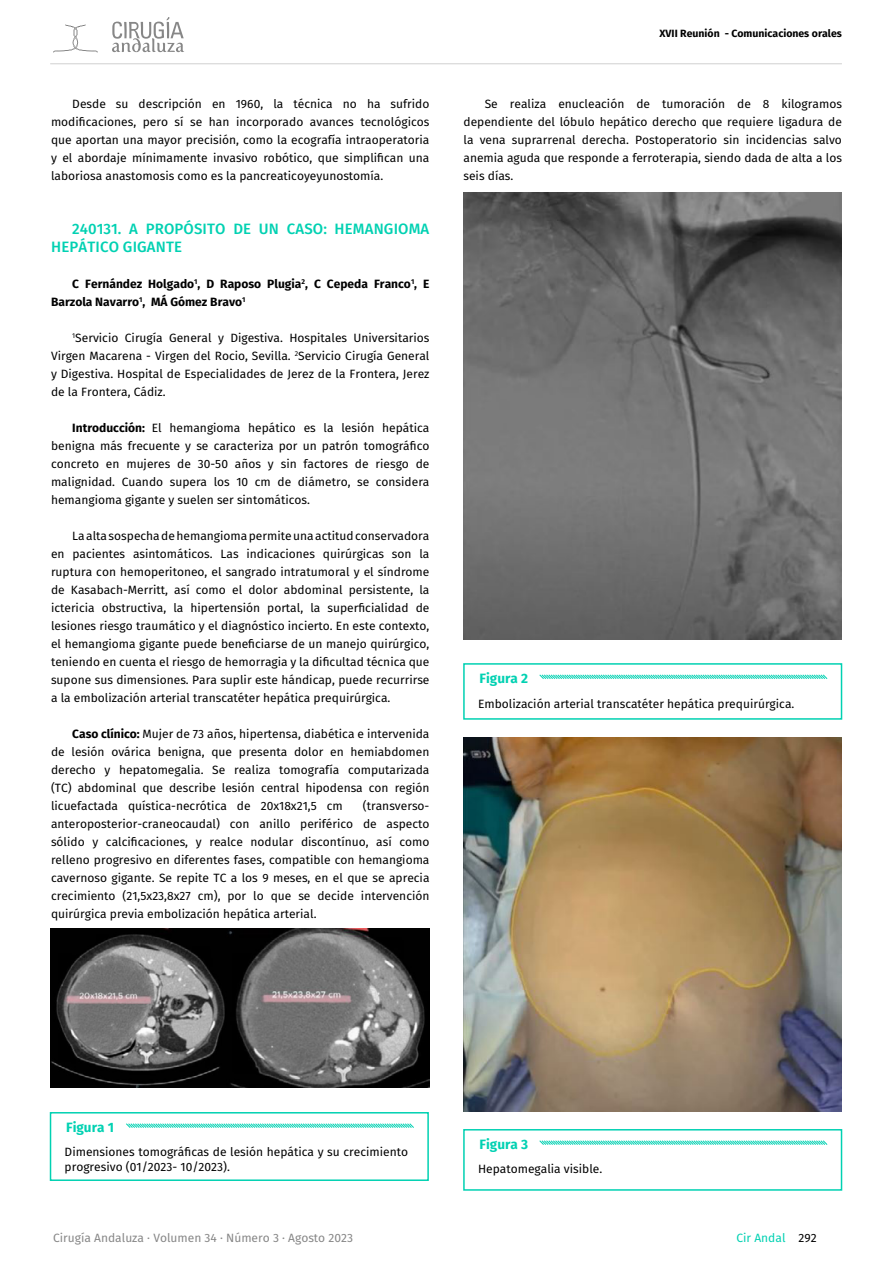
<style>
.page{position:relative;width:893px;height:1263px;background:#fff}
.page>*{position:absolute;margin:0;border:0;box-sizing:border-box;transform-origin:0 0}
.t1{font:500 15px/18px "Fira Sans";letter-spacing:.01em;color:#00d1b2}
.t2{font:700 13.5px "Fira Sans";color:#00d1b2}
.t3{font:12px/18px "Fira Sans";color:#000;text-align:justify}
.t4{font:700 12px/18px "Fira Sans";color:#000}
.t5{font:12px "Fira Sans";color:#878787}
.t6{font:12px "Fira Sans";color:#00d1b2}
.t7{font:700 10.5px "Fira Sans";color:#000}
.s1{font-weight:700}
.s2{color:#000}
</style>
<div class="page">
<svg style="left:53px;top:24px;width:45px;height:29px"></svg>
<svg style="left:112px;top:17px;width:72px;height:35px"></svg>
<hr style="left:50px;top:64px;width:792px;height:1px;background:#d1d1d1">
<img style="left:50px;top:928px;width:379px;height:159px">
<div style="left:50px;top:1112px;width:379px;height:69px;border:2px solid #00d1b2"></div>
<svg style="left:126px;top:1123px;width:288px;height:5px"></svg>
<img style="left:463px;top:192px;width:379px;height:447px">
<img style="left:463px;top:737px;width:379px;height:375px">
<div style="left:463px;top:663px;width:379px;height:57px;border:2px solid #00d1b2"></div>
<svg style="left:539px;top:674px;width:289px;height:5px"></svg>
<div style="left:463px;top:1129px;width:379px;height:62px;border:2px solid #00d1b2"></div>
<svg style="left:539px;top:1140px;width:289px;height:5px"></svg>
<p class="t3" style="left:51px;top:94px;width:380px;text-indent:21px">Desde su descripción en 1960, la técnica no ha sufrido modificaciones, pero sí se han incorporado avances tecnológicos que aportan una mayor precisión, como la ecografía intraoperatoria y el abordaje mínimamente invasivo robótico, que simplifican una laboriosa anastomosis como es la pancreaticoyeyunostomía.</p>
<p class="t1" style="left:51px;top:219px;width:380px;text-indent:21px">240131. A PROPÓSITO DE UN CASO: HEMANGIOMA<br>HEPÁTICO GIGANTE</p>
<p class="t4" style="left:51px;top:274px;width:380px;text-indent:21px">C Fernández Holgado<sup>1</sup>, D Raposo Plugia<sup>2</sup>, C Cepeda Franco<sup>1</sup>, E<br>Barzola Navarro<sup>1</sup>, MÁ Gómez Bravo<sup>1</sup></p>
<p class="t3" style="left:51px;top:328px;width:380px;text-indent:21px"><sup>1</sup>Servicio Cirugía General y Digestiva. Hospitales Universitarios Virgen Macarena - Virgen del Rocio, Sevilla. <sup>2</sup>Servicio Cirugía General y Digestiva. Hospital de Especialidades de Jerez de la Frontera, Jerez de la Frontera, Cádiz.</p>
<p class="t3" style="left:51px;top:418px;width:380px;text-indent:21px"><span class="s1">Introducción:</span> El hemangioma hepático es la lesión hepática benigna más frecuente y se caracteriza por un patrón tomográfico concreto en mujeres de 30-50 años y sin factores de riesgo de malignidad. Cuando supera los 10 cm de diámetro, se considera hemangioma gigante y suelen ser sintomáticos.</p>
<p class="t3" style="left:51px;top:526px;width:380px;text-indent:21px">La alta sospecha de hemangioma permite una actitud conservadora en pacientes asintomáticos. Las indicaciones quirúrgicas son la ruptura con hemoperitoneo, el sangrado intratumoral y el síndrome de Kasabach-Merritt, así como el dolor abdominal persistente, la ictericia obstructiva, la hipertensión portal, la superficialidad de lesiones riesgo traumático y el diagnóstico incierto. En este contexto, el hemangioma gigante puede beneficiarse de un manejo quirúrgico, teniendo en cuenta el riesgo de hemorragia y la dificultad técnica que supone sus dimensiones. Para suplir este hándicap, puede recurrirse a la embolización arterial transcatéter hepática prequirúrgica.</p>
<p class="t3" style="left:51px;top:724px;width:380px;text-indent:21px"><span class="s1">Caso clínico:</span> Mujer de 73 años, hipertensa, diabética e intervenida de lesión ovárica benigna, que presenta dolor en hemiabdomen derecho y hepatomegalia. Se realiza tomografía computarizada (TC) abdominal que describe lesión central hipodensa con región licuefactada quística-necrótica de 20x18x21,5 cm</p>
<p class="t3" style="left:51px;top:796px;width:380px;text-indent:312px">(transverso&shy;anteroposterior-craneocaudal) con anillo periférico de aspecto sólido y calcificaciones, y realce nodular discontínuo, así como relleno progresivo en diferentes fases, compatible con hemangioma cavernoso gigante. Se repite TC a los 9 meses, en el que se aprecia crecimiento (21,5x23,8x27 cm), por lo que se decide intervención quirúrgica previa embolización hepática arterial.</p>
<p class="t7" style="left:659px;top:25px;width:184px">XVII Reunión - Comunicaciones orales</p>
<p class="t3" style="left:463px;top:94px;width:380px;text-indent:21px">Se realiza enucleación de tumoración de 8 kilogramos dependiente del lóbulo hepático derecho que requiere ligadura de la vena suprarrenal derecha. Postoperatorio sin incidencias salvo anemia aguda que responde a ferroterapia, siendo dada de alta a los seis días.</p>
<p class="t2" style="left:479px;top:667px;width:50px">Figura 2</p>
<p class="t3" style="left:478px;top:694px;width:318px">Embolización arterial transcatéter hepática prequirúrgica.</p>
<p class="t2" style="left:66px;top:1115px;width:49px">Figura 1</p>
<p class="t3" style="left:65px;top:1145px;width:345px;line-height:14.4px">Dimensiones tomográficas de lesión hepática y su crecimiento progresivo (01/2023- 10/2023).</p>
<p class="t2" style="left:479px;top:1132px;width:50px">Figura 3</p>
<p class="t3" style="left:478px;top:1160px;width:126px">Hepatomegalia visible.</p>
<p class="t5" style="left:53px;top:1229px;width:301px">Cirugía Andaluza · Volumen 34 · Número 3 · Agosto 2023</p>
<p class="t6" style="left:736px;top:1229px;width:82px">Cir Andal <span class="s2">292</span></p>
</div>
